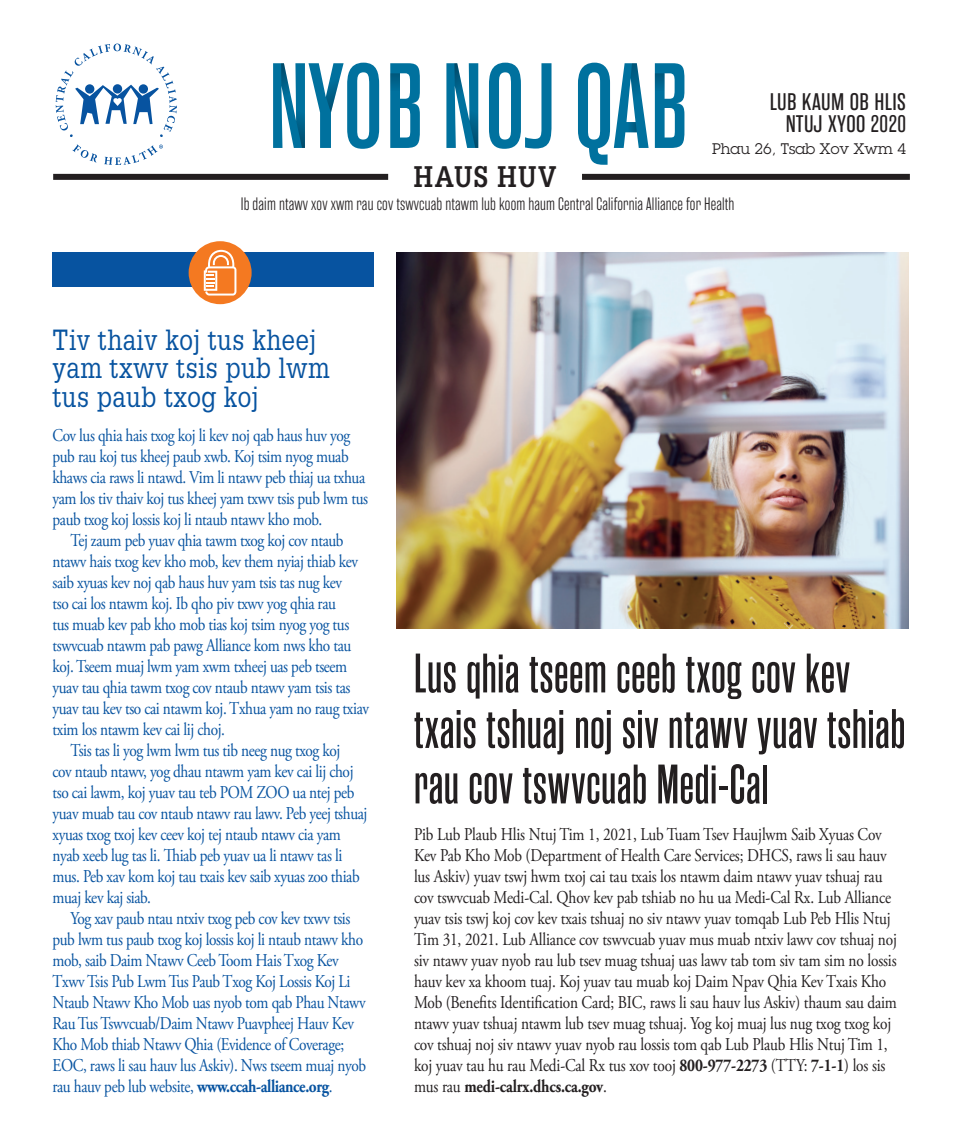
<style>
.page{position:relative;width:972px;height:1134px;background:#fff}
.page>*{position:absolute;margin:0;border:0;box-sizing:border-box;transform-origin:0 0}
._1_HM_HEAD__28-48pt{font:600 55.5px/55.5px "Rama Gothic M";letter-spacing:.015em;color:#231f20;scale:.95 1}
._1_HM_body_number{font:700 29.1px "Glypha LT Std";letter-spacing:.075em;color:#231f20;scale:.85 1}
._2_HM_HEAD_side_blac{font:28.5px/28.5px "Glypha LT Std";letter-spacing:.02em;color:#0753a0;scale:.85 1}
.t1{font:24px/22.5px "Rama Gothic E";letter-spacing:.02em;color:#231f20;text-align:right}
._2_HM_BODY_side_colo{font:18px/21px "Adobe Garamond Pro";letter-spacing:-.025em;color:#0753a0;scale:.85 1}
._1_HM_body_no_indent{font:18px/21px "Adobe Garamond Pro";letter-spacing:-.01em;color:#231f20;scale:.85 1}
._2_HM_body_side_colo{font:18px/21px "Adobe Garamond Pro";letter-spacing:-.025em;color:#0753a0;scale:.85 1}
._1_HM_BODY{font:300 18px "Rama Gothic E";letter-spacing:.01em;color:#231f20;scale:.9 1}
.t2{font:15px "Lubalin Graph Std";color:#231f20}
.s1{font-weight:700}
</style>
<div class="page">
<div style="left:582px;top:174px;width:328px;height:6px;background:#231f20"></div>
<div style="left:53px;top:174px;width:335px;height:6px;background:#231f20"></div>
<svg style="left:72px;top:144px;width:25px;height:18px"></svg>
<svg style="left:104px;top:145px;width:59px;height:20px"></svg>
<svg style="left:56px;top:44px;width:121px;height:93px"></svg>
<svg style="left:273px;top:63px;width:411px;height:102px"></svg>
<img style="left:396px;top:252px;width:513px;height:376px">
<div style="left:52px;top:252px;width:322px;height:34px;background:#0753a0"></div>
<div style="left:189px;top:241px;width:63px;height:63px;background:#f47921;border-radius:50%"></div>
<svg style="left:204px;top:250px;width:32px;height:46px"></svg>
<p class="t1" style="left:770px;top:90px;width:138px">LUB KAUM OB HLIS<br>NTUJ XYOO 2020</p>
<p class="t2" style="left:712px;top:139px;width:195px">Phau 26, Tsab Xov Xwm 4</p>
<p class="_1_HM_body_number" style="left:414px;top:158px;width:169px">HAUS HUV</p>
<p class="_1_HM_BODY" style="left:241px;top:194px;width:550px">Ib daim ntawv xov xwm rau cov tswvcuab ntawm lub koom haum Central California Alliance for Health</p>
<p class="_2_HM_HEAD_side_blac" style="left:52px;top:325px;width:328px">Tiv thaiv koj tus kheej yam txwv tsis pub lwm tus paub txog koj</p>
<p class="_2_HM_body_side_colo" style="left:52px;top:425px;width:373px">Cov lus qhia hais txog koj li kev noj qab haus huv yog pub rau koj tus kheej paub xwb. Koj tsim nyog muab khaws cia raws li ntawd. Vim li ntawv peb thiaj ua txhua yam los tiv thaiv koj tus kheej yam txwv tsis pub lwm tus paub txog koj lossis koj li ntaub ntawv kho mob.</p>
<p class="_2_HM_BODY_side_colo" style="left:52px;top:530px;width:374px;text-indent:18px">Tej zaum peb yuav qhia tawm txog koj cov ntaub ntawv hais txog kev kho mob, kev them nyiaj thiab kev saib xyuas kev noj qab haus huv yam tsis tas nug kev<br>tso cai los ntawm koj. Ib qho piv txwv yog qhia rau<br>tus muab kev pab kho mob tias koj tsim nyog yog tus tswvcuab ntawm pab pawg Alliance kom nws kho tau koj. Tseem muaj lwm yam xwm txheej uas peb tseem yuav tau qhia tawm txog cov ntaub ntawv yam tsis tas yuav tau kev tso cai ntawm koj. Txhua yam no raug txiav txim los ntawm kev cai lij choj.</p>
<p class="_2_HM_BODY_side_colo" style="left:52px;top:740px;width:372px;text-indent:18px">Tsis tas li yog lwm lwm tus tib neeg nug txog koj<br>cov ntaub ntawv, yog dhau ntawm yam kev cai lij choj tso cai lawm, koj yuav tau teb POM ZOO ua ntej peb yuav muab tau cov ntaub ntawv rau lawv. Peb yeej tshuaj xyuas txog txoj kev ceev koj tej ntaub ntawv cia yam nyab xeeb lug tas li. Thiab peb yuav ua li ntawv tas li mus. Peb xav kom koj tau txais kev saib xyuas zoo thiab muaj kev kaj siab.</p>
<p class="_2_HM_BODY_side_colo" style="left:52px;top:908px;width:370px;text-indent:18px">Yog xav paub ntau ntxiv txog peb cov kev txwv tsis pub lwm tus paub txog koj lossis koj li ntaub ntawv kho mob, saib Daim Ntawv Ceeb Toom Hais Txog Kev Txwv Tsis Pub Lwm Tus Paub Txog Koj Lossis Koj Li Ntaub Ntawv Kho Mob uas nyob tom qab Phau Ntawv Rau Tus Tswvcuab/Daim Ntawv Puavpheej Hauv Kev Kho Mob thiab Ntawv Qhia (Evidence of Coverage; EOC, raws li sau hauv lus Askiv). Nws tseem muaj nyob rau hauv peb lub website, <span class="s1">www.ccah-alliance.org</span>.</p>
<p class="_1_HM_HEAD__28-48pt" style="left:414px;top:647px;width:519px">Lus qhia tseem ceeb txog cov kev txais tshuaj noj siv ntawv yuav tshiab rau cov tswvcuab Medi-Cal</p>
<p class="_1_HM_body_no_indent" style="left:414px;top:824px;width:570px">Pib Lub Plaub Hlis Ntuj Tim 1, 2021, Lub Tuam Tsev Haujlwm Saib Xyuas Cov Kev Pab Kho Mob (Department of Health Care Services; DHCS, raws li sau hauv lus Askiv) yuav tswj hwm txoj cai tau txais los ntawm daim ntawv yuav tshuaj rau cov tswvcuab Medi‑Cal. Qhov kev pab tshiab no hu ua Medi‑Cal Rx. Lub Alliance yuav tsis tswj koj cov kev txais tshuaj no siv ntawv yuav tomqab Lub Peb Hlis Ntuj Tim 31, 2021. Lub Alliance cov tswvcuab yuav mus muab ntxiv lawv cov tshuaj noj siv ntawv yuav nyob rau lub tsev muag tshuaj uas lawv tab tom siv tam sim no lossis hauv kev xa khoom tuaj. Koj yuav tau muab koj Daim Npav Qhia Kev Txais Kho Mob (Benefits Identification Card; BIC, raws li sau hauv lus Askiv) thaum sau daim ntawv yuav tshuaj ntawm lub tsev muag tshuaj. Yog koj muaj lus nug txog txog koj cov tshuaj noj siv ntawv yuav nyob rau lossis tom qab Lub Plaub Hlis Ntuj Tim 1, koj yuav tau hu rau Medi‑Cal Rx tus xov tooj <span class="s1">800-977-2273</span> (TTY: <span class="s1">7-1-1</span>) los sis mus rau <span class="s1">medi-calrx.dhcs.ca.gov</span>.</p>
</div>
